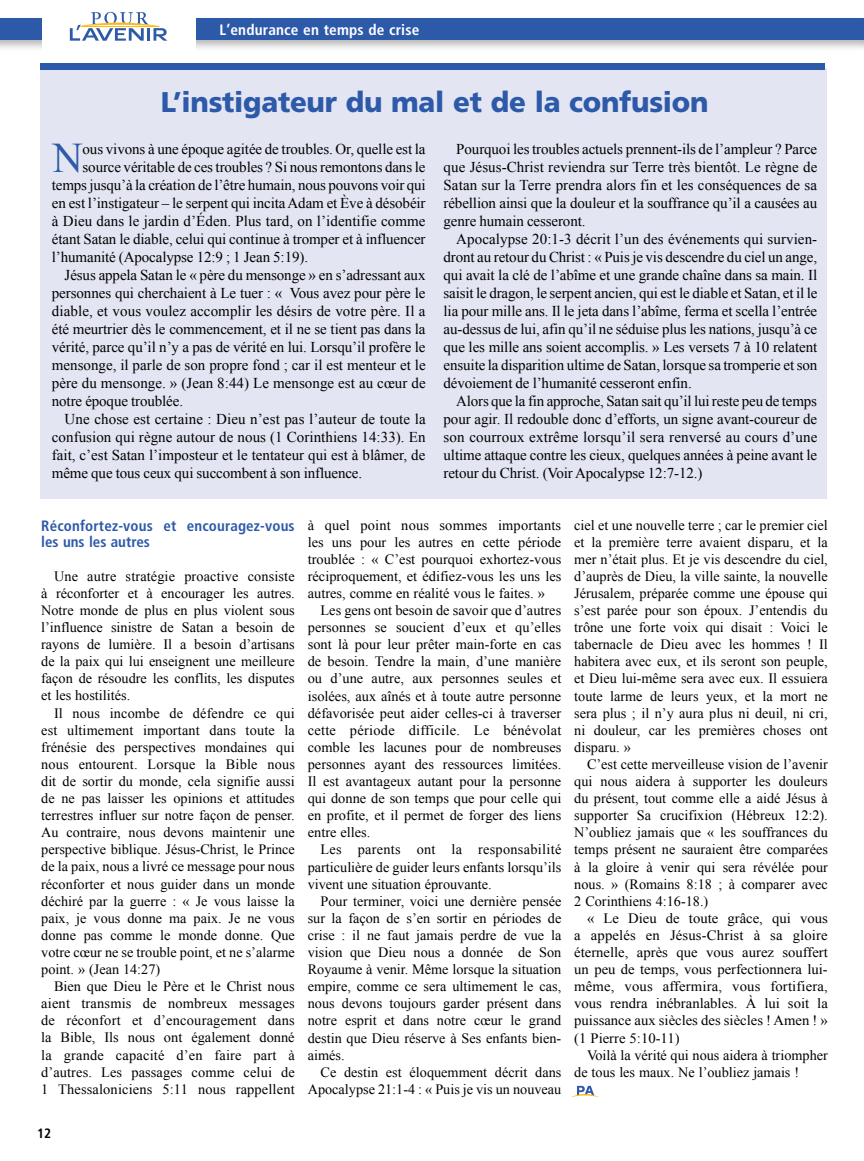
<style>
.page{position:relative;width:864px;height:1161px;background:#fff}
.page>*{position:absolute;margin:0;border:0;box-sizing:border-box;transform-origin:0 0}
.t1{font:42.15px "Times New Roman";color:#2d59a9}
.t2{font:900 28.5px "Frutiger";letter-spacing:-.01em;color:#2d59a9}
.t3{font:15px/18px "Times New Roman";letter-spacing:-.005em;color:#000;text-align:justify}
.t4{font:700 condensed 15px/16.5px "Frutiger";letter-spacing:.01em;color:#2d59a9}
.t5{font:700 condensed 15px "Frutiger";letter-spacing:.01em;color:#fff}
.t6{font:14.25px/17.1px "Times New Roman";color:#000;text-align:justify}
.t7{font:700 condensed 13.5px "Frutiger";color:#000}
</style>
<div class="page">
<div style="left:0;top:15px;width:864px;height:38px;background:#000;opacity:.3"></div>
<div style="left:0;top:19px;width:864px;height:21px;background:#2d59a9"></div>
<div style="left:42px;top:12px;width:153px;height:39px;background:#fff"></div>
<svg style="left:70px;top:12px;width:97px;height:29px"></svg>
<svg style="left:571px;top:1086px;width:28px;height:11px"></svg>
<div style="left:41px;top:68px;width:786px;height:430px;background:#e3e5f3"></div>
<div style="left:41px;top:63px;width:784px;height:7px;background:#2d59a9"></div>
<p class="t5" style="left:219px;top:21px;width:202px">L’endurance en temps de crise</p>
<h2 class="t2" style="left:161px;top:85px;width:549px">L’instigateur du mal et de la confusion</h2>
<h1 class="t1" style="left:52px;top:128px;width:32px">N</h1>
<p class="t3" style="left:83px;top:140px;width:345px">ous vivons à une époque agitée de troubles. Or, quelle est la</p>
<p class="t3" style="left:83px;top:158px;width:344px">source véritable de ces troubles ? Si nous remontons dans le</p>
<p class="t3" style="left:52px;top:176px;width:375px">temps jusqu’à la création de l’être humain, nous pouvons voir qui</p>
<p class="t3" style="left:52px;top:194px;width:375px">en est l’instigateur – le serpent qui incita Adam et Ève à désobéir</p>
<p class="t3" style="left:52px;top:212px;width:375px">à Dieu dans le jardin d’Éden. Plus tard, on l’identifie comme</p>
<p class="t3" style="left:52px;top:230px;width:375px">étant Satan le diable, celui qui continue à tromper et à influencer</p>
<p class="t3" style="left:52px;top:248px;width:258px">l’humanité (Apocalypse 12:9 ; 1 Jean 5:19).</p>
<p class="t3" style="left:65px;top:266px;width:362px">Jésus appela Satan le « père du mensonge » en s’adressant aux</p>
<p class="t3" style="left:52px;top:284px;width:375px">personnes qui cherchaient à Le tuer : « Vous avez pour père le</p>
<p class="t3" style="left:52px;top:302px;width:375px">diable, et vous voulez accomplir les désirs de votre père. Il a</p>
<p class="t3" style="left:52px;top:320px;width:375px">été meurtrier dès le commencement, et il ne se tient pas dans la</p>
<p class="t3" style="left:52px;top:338px;width:375px">vérité, parce qu’il n’y a pas de vérité en lui. Lorsqu’il profère le</p>
<p class="t3" style="left:52px;top:356px;width:375px">mensonge, il parle de son propre fond ; car il est menteur et le</p>
<p class="t3" style="left:52px;top:374px;width:375px">père du mensonge. » (Jean 8:44) Le mensonge est au cœur de</p>
<p class="t3" style="left:52px;top:392px;width:133px">notre époque troublée.</p>
<p class="t3" style="left:65px;top:410px;width:363px">Une chose est certaine : Dieu n’est pas l’auteur de toute la</p>
<p class="t3" style="left:52px;top:428px;width:375px">confusion qui règne autour de nous (1 Corinthiens 14:33). En</p>
<p class="t3" style="left:52px;top:446px;width:375px">fait, c’est Satan l’imposteur et le tentateur qui est à blâmer, de</p>
<p class="t3" style="left:52px;top:464px;width:312px">même que tous ceux qui succombent à son influence.</p>
<p class="t3" style="left:444px;top:140px;width:375px;text-indent:13px">Pourquoi les troubles actuels prennent-ils de l’ampleur ? Parce que Jésus-Christ reviendra sur Terre très bientôt. Le règne de Satan sur la Terre prendra alors fin et les conséquences de sa rébellion ainsi que la douleur et la souffrance qu’il a causées au genre humain cesseront.</p>
<p class="t3" style="left:444px;top:230px;width:375px;text-indent:13px">Apocalypse 20:1-3 décrit l’un des événements qui survien&shy;dront au retour du Christ : « Puis je vis descendre du ciel un ange, qui avait la clé de l’abîme et une grande chaîne dans sa main. Il saisit le dragon, le serpent ancien, qui est le diable et Satan, et il le lia pour mille ans. Il le jeta dans l’abîme, ferma et scella l’entrée au-dessus de lui, afin qu’il ne séduise plus les nations, jusqu’à ce que les mille ans soient accomplis. » Les versets 7 à 10 relatent ensuite la disparition ultime de Satan, lorsque sa tromperie et son dévoiement de l’humanité cesseront enfin.</p>
<p class="t3" style="left:444px;top:392px;width:375px;text-indent:13px">Alors que la fin approche, Satan sait qu’il lui reste peu de temps pour agir. Il redouble donc d’efforts, un signe avant-coureur de son courroux extrême lorsqu’il sera renversé au cours d’une ultime attaque contre les cieux, quelques années à peine avant le retour du Christ. (Voir Apocalypse 12:7-12.)</p>
<p class="t4" style="left:41px;top:518px;width:255px">Réconfortez-vous et encouragez-vous les uns les autres</p>
<p class="t6" style="left:41px;top:567px;width:255px;text-indent:13px">Une autre stratégie proactive consiste à réconforter et à encourager les autres.<br>Notre monde de plus en plus violent sous l’influence sinistre de Satan a besoin de rayons de lumière. Il a besoin d’artisans de la paix qui lui enseignent une meilleure façon de résoudre les conflits, les disputes et les hostilités.</p>
<p class="t6" style="left:41px;top:704px;width:255px;text-indent:13px">Il nous incombe de défendre ce qui est ultimement important dans toute la frénésie des perspectives mondaines qui nous entourent. Lorsque la Bible nous dit de sortir du monde, cela signifie aussi de ne pas laisser les opinions et attitudes terrestres influer sur notre façon de penser.<br>Au contraire, nous devons maintenir une perspective biblique. Jésus-Christ, le Prince de la paix, nous a livré ce message pour nous réconforter et nous guider dans un monde déchiré par la guerre : « Je vous laisse la paix, je vous donne ma paix. Je ne vous donne pas comme le monde donne. Que votre cœur ne se trouble point, et ne s’alarme point. » (Jean 14:27)</p>
<p class="t6" style="left:41px;top:977px;width:255px;text-indent:13px">Bien que Dieu le Père et le Christ nous aient transmis de nombreux messages de réconfort et d’encouragement dans la Bible, Ils nous ont également donné la grande capacité d’en faire part à d’autres. Les passages comme celui de 1 Thessaloniciens 5:11 nous rappellent</p>
<p class="t7" style="left:37px;top:1126px;width:16px">12</p>
<p class="t6" style="left:308px;top:516px;width:255px">à quel point nous sommes importants les uns pour les autres en cette période troublée : « C’est pourquoi exhortez-vous réciproquement, et édifiez-vous les uns les autres, comme en réalité vous le faites. »</p>
<p class="t6" style="left:308px;top:601px;width:255px;text-indent:13px">Les gens ont besoin de savoir que d’autres personnes se soucient d’eux et qu’elles sont là pour leur prêter main-forte en cas de besoin. Tendre la main, d’une manière ou d’une autre, aux personnes seules et isolées, aux aînés et à toute autre personne défavorisée peut aider celles-ci à traverser cette période difficile. Le bénévolat comble les lacunes pour de nombreuses personnes ayant des ressources limitées.<br>Il est avantageux autant pour la personne qui donne de son temps que pour celle qui en profite, et il permet de forger des liens entre elles.</p>
<p class="t6" style="left:308px;top:841px;width:255px;text-indent:13px">Les parents ont la responsabilité particulière de guider leurs enfants lorsqu’ils vivent une situation éprouvante.</p>
<p class="t6" style="left:308px;top:892px;width:255px;text-indent:13px">Pour terminer, voici une dernière pensée sur la façon de s’en sortir en périodes de crise : il ne faut jamais perdre de vue la vision que Dieu nous a donnée de Son Royaume à venir. Même lorsque la situation empire, comme ce sera ultimement le cas, nous devons toujours garder présent dans notre esprit et dans notre cœur le grand destin que Dieu réserve à Ses enfants bien&shy;aimés.</p>
<p class="t6" style="left:308px;top:1063px;width:255px;text-align:right">Ce destin est éloquemment décrit dans<br>Apocalypse 21:1-4 : « Puis je vis un nouveau</p>
<p class="t6" style="left:574px;top:516px;width:255px">ciel et une nouvelle terre ; car le premier ciel et la première terre avaient disparu, et la mer n’était plus. Et je vis descendre du ciel, d’auprès de Dieu, la ville sainte, la nouvelle Jérusalem, préparée comme une épouse qui s’est parée pour son époux. J’entendis du trône une forte voix qui disait : Voici le tabernacle de Dieu avec les hommes ! Il habitera avec eux, et ils seront son peuple, et Dieu lui-même sera avec eux. Il essuiera toute larme de leurs yeux, et la mort ne sera plus ; il n’y aura plus ni deuil, ni cri, ni douleur, car les premières choses ont disparu. »</p>
<p class="t6" style="left:574px;top:755px;width:255px;text-indent:13px">C’est cette merveilleuse vision de l’avenir qui nous aidera à supporter les douleurs du présent, tout comme elle a aidé Jésus à supporter Sa crucifixion (Hébreux 12:2).<br>N’oubliez jamais que « les souffrances du temps présent ne sauraient être comparées à la gloire à venir qui sera révélée pour nous. » (Romains 8:18 ; à comparer avec 2 Corinthiens 4:16-18.)</p>
<p class="t6" style="left:574px;top:909px;width:255px;text-indent:13px">« Le Dieu de toute grâce, qui vous a appelés en Jésus-Christ à sa gloire éternelle, après que vous aurez souffert un peu de temps, vous perfectionnera lui&shy;même, vous affermira, vous fortifiera, vous rendra inébranlables. À lui soit la puissance aux siècles des siècles ! Amen ! » (1 Pierre 5:10-11)</p>
<p class="t6" style="left:574px;top:1046px;width:255px;text-indent:13px">Voilà la vérité qui nous aidera à triompher de tous les maux. Ne l’oubliez jamais !</p>
</div>
